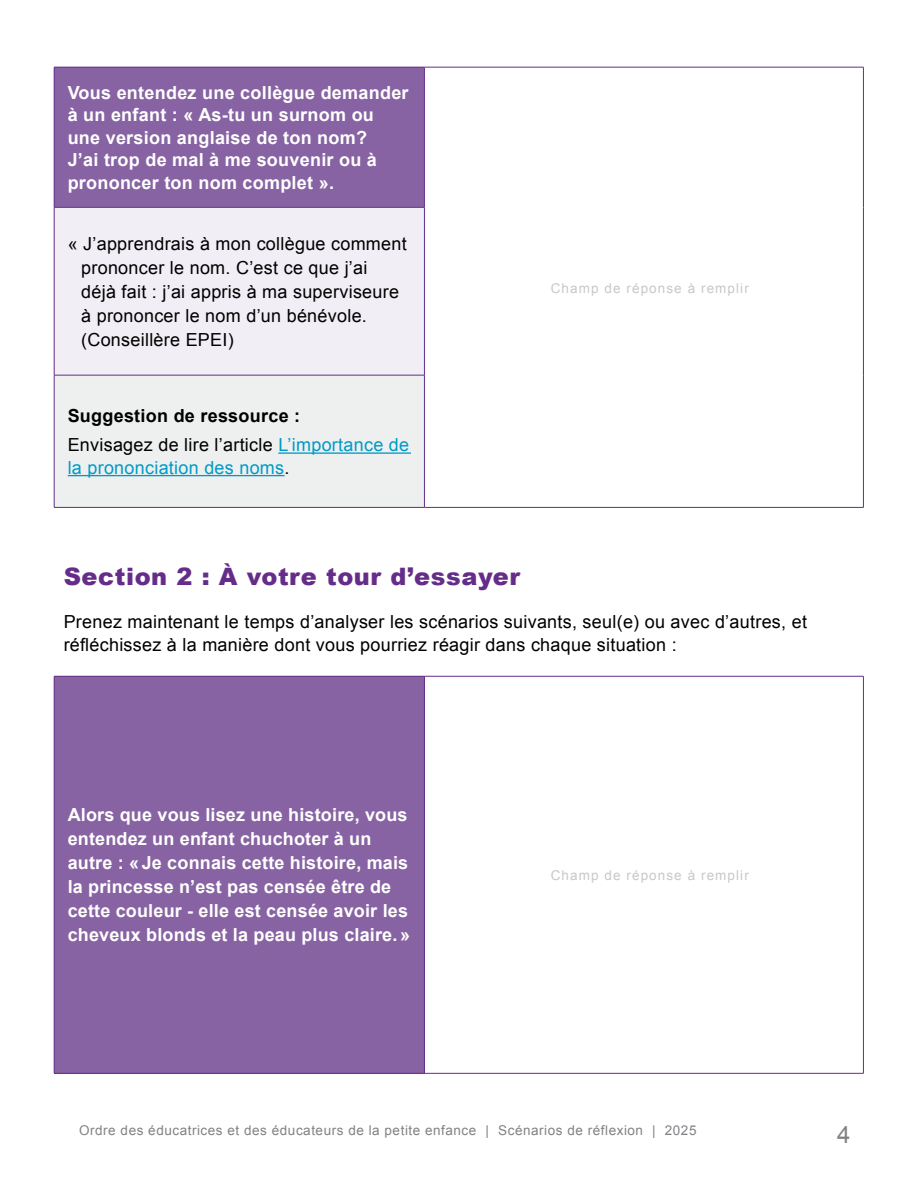
<style>
.page{position:relative;width:918px;height:1188px;background:#fff}
.page>*{position:absolute;margin:0;border:0;box-sizing:border-box;transform-origin:0 0}
.t1{font:900 24px "Arial";letter-spacing:.025em;color:#652d89}
.t2{font:24px "Arial";color:#808285}
.t3{font:700 18px/24px "Arial";letter-spacing:.01em;color:#fff}
.t4{font:18px/24px "Arial";letter-spacing:.015em;color:#000}
.t5{font:18px/22.5px "Arial";letter-spacing:.015em;color:#009ac7}
.t6{font:700 18px "Arial";letter-spacing:.015em;color:#000}
.t7{font:13.5px "Arial";letter-spacing:.04em;color:#808285}
.t8{font:13.5px "Arial";letter-spacing:.08em;color:#c7c8ca}
.s1{color:#000}
</style>
<div class="page">
<div style="left:54px;top:67px;width:370px;height:140px;background:#8863a3"></div>
<div style="left:54px;top:207px;width:370px;height:168px;background:#f1eef5"></div>
<div style="left:54px;top:375px;width:370px;height:132px;background:#eef0f0"></div>
<hr style="left:54px;top:67px;width:370px;height:1px;background:#652d89">
<hr style="left:54px;top:67px;width:1px;height:140px;background:#652d89">
<hr style="left:424px;top:67px;width:440px;height:1px;background:#652d89">
<hr style="left:424px;top:67px;width:1px;height:140px;background:#652d89">
<hr style="left:863px;top:67px;width:1px;height:140px;background:#652d89">
<hr style="left:863px;top:207px;width:1px;height:168px;background:#652d89">
<hr style="left:863px;top:375px;width:1px;height:132px;background:#652d89">
<hr style="left:424px;top:507px;width:440px;height:1px;background:#652d89">
<hr style="left:54px;top:207px;width:371px;height:1px;background:#652d89">
<hr style="left:54px;top:208px;width:1px;height:167px;background:#652d89">
<hr style="left:424px;top:208px;width:1px;height:167px;background:#652d89">
<hr style="left:54px;top:375px;width:371px;height:1px;background:#652d89">
<hr style="left:54px;top:375px;width:1px;height:132px;background:#652d89">
<hr style="left:424px;top:375px;width:1px;height:132px;background:#652d89">
<hr style="left:54px;top:507px;width:370px;height:1px;background:#652d89">
<hr style="left:278px;top:452px;width:133px;height:2px;background:#009ac7">
<hr style="left:68px;top:475px;width:217px;height:1px;background:#009ac7">
<div style="left:54px;top:676px;width:370px;height:397px;background:#8863a3"></div>
<hr style="left:424px;top:676px;width:440px;height:1px;background:#652d89">
<hr style="left:863px;top:676px;width:1px;height:397px;background:#652d89">
<hr style="left:424px;top:1073px;width:440px;height:1px;background:#652d89">
<hr style="left:54px;top:676px;width:370px;height:1px;background:#652d89">
<hr style="left:54px;top:676px;width:1px;height:397px;background:#652d89">
<hr style="left:424px;top:676px;width:1px;height:397px;background:#652d89">
<hr style="left:54px;top:1073px;width:370px;height:1px;background:#652d89">
<p class="t3" style="left:68px;top:82px;width:342px;line-height:22.5px">Vous entendez une collègue demander à un enfant : « As-tu un surnom ou une version anglaise de ton nom?<br>J’ai trop de mal à me souvenir ou à prononcer ton nom complet ».</p>
<p class="t4" style="left:81px;top:232px;width:327px;text-indent:-14px">« J’apprendrais à mon collègue comment prononcer le nom. C’est ce que j’ai déjà fait : j’ai appris à ma superviseure à prononcer le nom d’un bénévole. (Conseillère EPEI)</p>
<p class="t6" style="left:68px;top:404px;width:234px">Suggestion de ressource :</p>
<p class="t5" style="left:68px;top:434px;width:343px"><span class="s1">Envisagez de lire l’article</span> L’importance de la prononciation des noms<span class="s1">.</span></p>
<p class="t8" style="left:551px;top:280px;width:200px">Champ de réponse à remplir</p>
<p class="t1" style="left:64px;top:559px;width:458px">Section 2 : À votre tour d’essayer</p>
<p class="t4" style="left:64px;top:611px;width:745px;line-height:22.5px">Prenez maintenant le temps d’analyser les scénarios suivants, seul(e) ou avec d’autres, et réfléchissez à la manière dont vous pourriez réagir dans chaque situation :</p>
<p class="t3" style="left:68px;top:804px;width:344px">Alors que vous lisez une histoire, vous entendez un enfant chuchoter à un autre : « Je connais cette histoire, mais la princesse n’est pas censée être de cette couleur - elle est censée avoir les cheveux blonds et la peau plus claire. »</p>
<p class="t8" style="left:551px;top:866px;width:200px">Champ de réponse à remplir</p>
<p class="t7" style="left:79px;top:1122px;width:619px">Ordre des éducatrices et des éducateurs de la petite enfance | Scénarios de réflexion | 2025</p>
<h1 class="t2" style="left:837px;top:1119px;width:15px">4</h1>
</div>
